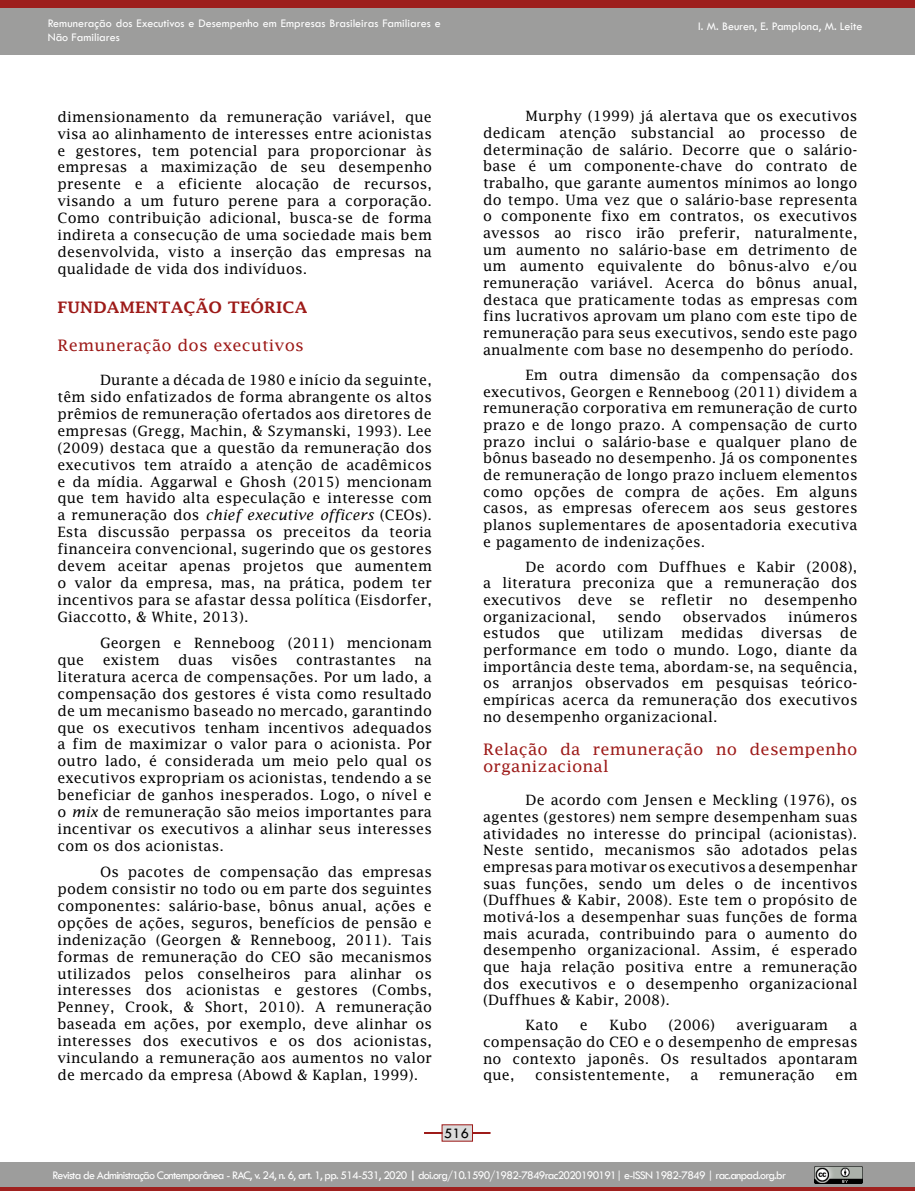
<style>
.page{position:relative;width:915px;height:1191px;background:#fff}
.page>*{position:absolute;margin:0;border:0;box-sizing:border-box;transform-origin:0 0}
.t1{font:15.9px/16.6px "Lucida Fax";letter-spacing:.01em;color:#9d1a18;scale:1.04 1}
.t2{font:600 15.9px "Lucida Fax";letter-spacing:.01em;color:#9d1a18;scale:1.04 1}
.t3{font:15px "Tw Cen";color:#000}
.t4{font:14.25px/16.6px "Lucida Fax";letter-spacing:.01em;color:#000;text-align:justify}
.t5{font:12px "Tw Cen";letter-spacing:-.06em;color:#fff}
.t6{font:12px "Tw Cen";color:#fff}
.s1{font-style:italic}
.s2{font-weight:700}
</style>
<div class="page">
<svg style="left:424px;top:1124px;width:67px;height:18px"></svg>
<hr style="left:914px;top:0;width:1px;height:54px;background:#9d9d9c">
<div style="left:0;top:1162px;width:914px;height:25px;background:#9d9d9c"></div>
<hr style="left:0;top:1187px;width:914px;height:4px;background:#a0211f">
<img style="left:814px;top:1166px;width:48px;height:17px">
<div style="left:0;top:0;width:914px;height:54px;background:#9d9d9c"></div>
<div style="left:0;top:0;width:914px;height:7px;background:#9d1a18"></div>
<p class="t6" style="left:48px;top:16px;width:394px">Remuneração dos Executivos e Desempenho em Empresas Brasileiras Familiares e</p>
<p class="t6" style="left:698px;top:19px;width:166px">I. M. Beuren, E. Pamplona, M. Leite</p>
<p class="t6" style="left:48px;top:30px;width:74px">Não Familiares</p>
<p class="t4" style="left:57px;top:108px;width:376px">dimensionamento da remuneração variável, que visa ao alinhamento de interesses entre acionistas e gestores, tem potencial para proporcionar às empresas a maximização de seu desempenho presente e a eficiente alocação de recursos, visando a um futuro perene para a corporação.<br>Como contribuição adicional, busca-se de forma indireta a consecução de uma sociedade mais bem desenvolvida, visto a inserção das empresas na qualidade de vida dos indivíduos.</p>
<p class="t2" style="left:57px;top:298px;width:241px">FUNDAMENTAÇÃO TEÓRICA</p>
<p class="t1" style="left:57px;top:336px;width:238px">Remuneração dos executivos</p>
<p class="t4" style="left:57px;top:371px;width:376px;text-indent:43px">Durante a década de 1980 e início da seguinte, têm sido enfatizados de forma abrangente os altos prêmios de remuneração ofertados aos diretores de empresas (Gregg, Machin, &amp; Szymanski, 1993). Lee (2009) destaca que a questão da remuneração dos executivos tem atraído a atenção de acadêmicos e da mídia. Aggarwal e Ghosh (2015) mencionam que tem havido alta especulação e interesse com a remuneração dos <span class="s1">chief executive officers</span> (CEOs).<br>Esta discussão perpassa os preceitos da teoria financeira convencional, sugerindo que os gestores devem aceitar apenas projetos que aumentem o valor da empresa, mas, na prática, podem ter incentivos para se afastar dessa política (Eisdorfer, Giaccotto, &amp; White, 2013).</p>
<p class="t4" style="left:100px;top:634px;width:333px">Georgen e Renneboog (2011) mencionam</p>
<p class="t4" style="left:57px;top:651px;width:28px">que</p>
<p class="t4" style="left:103px;top:651px;width:58px">existem</p>
<p class="t4" style="left:178px;top:651px;width:36px">duas</p>
<p class="t4" style="left:231px;top:651px;width:48px">visões</p>
<p class="t4" style="left:296px;top:651px;width:101px">contrastantes</p>
<p class="t4" style="left:57px;top:651px;width:376px;text-indent:357px">na literatura acerca de compensações. Por um lado, a compensação dos gestores é vista como resultado de um mecanismo baseado no mercado, garantindo que os executivos tenham incentivos adequados a fim de maximizar o valor para o acionista. Por outro lado, é considerada um meio pelo qual os executivos expropriam os acionistas, tendendo a se beneficiar de ganhos inesperados. Logo, o nível e o <span class="s1">mix</span> de remuneração são meios importantes para incentivar os executivos a alinhar seus interesses com os dos acionistas.</p>
<p class="t4" style="left:57px;top:863px;width:376px;text-indent:43px">Os pacotes de compensação das empresas podem consistir no todo ou em parte dos seguintes componentes: salário-base, bônus anual, ações e opções de ações, seguros, benefícios de pensão e indenização (Georgen &amp; Renneboog, 2011). Tais formas de remuneração do CEO são mecanismos utilizados pelos conselheiros para alinhar os interesses dos acionistas e gestores (Combs, Penney, Crook, &amp; Short, 2010). A remuneração baseada em ações, por exemplo, deve alinhar os interesses dos executivos e os dos acionistas, vinculando a remuneração aos aumentos no valor de mercado da empresa (Abowd &amp; Kaplan, 1999).</p>
<p class="t4" style="left:483px;top:108px;width:376px;text-indent:43px">Murphy (1999) já alertava que os executivos dedicam atenção substancial ao processo de determinação de salário. Decorre que o salário&shy;base é um componente-chave do contrato de trabalho, que garante aumentos mínimos ao longo do tempo. Uma vez que o salário-base representa o componente fixo em contratos, os executivos avessos ao risco irão preferir, naturalmente, um aumento no salário-base em detrimento de um aumento equivalente do bônus-alvo e/ou remuneração variável. Acerca do bônus anual, destaca que praticamente todas as empresas com fins lucrativos aprovam um plano com este tipo de remuneração para seus executivos, sendo este pago anualmente com base no desempenho do período.</p>
<p class="t4" style="left:483px;top:366px;width:376px;text-indent:43px">Em outra dimensão da compensação dos executivos, Georgen e Renneboog (2011) dividem a remuneração corporativa em remuneração de curto prazo e de longo prazo. A compensação de curto prazo inclui o salário-base e qualquer plano de bônus baseado no desempenho. Já os componentes de remuneração de longo prazo incluem elementos como opções de compra de ações. Em alguns casos, as empresas oferecem aos seus gestores planos suplementares de aposentadoria executiva e pagamento de indenizações.</p>
<p class="t4" style="left:483px;top:558px;width:376px;text-indent:43px">De acordo com Duffhues e Kabir (2008), a literatura preconiza que a remuneração dos executivos deve se refletir no desempenho organizacional,</p>
<p class="t4" style="left:483px;top:608px;width:376px;text-indent:305px">inúmeros estudos que utilizam medidas diversas de performance em todo o mundo. Logo, diante da importância deste tema, abordam-se, na sequência, os arranjos observados em pesquisas teórico&shy;empíricas acerca da remuneração dos executivos no desempenho organizacional.</p>
<p class="t1" style="left:483px;top:740px;width:361px">Relação da remuneração no desempenho organizacional</p>
<p class="t4" style="left:483px;top:791px;width:376px;text-indent:43px">De acordo com Jensen e Meckling (1976), os agentes (gestores) nem sempre desempenham suas atividades no interesse do principal (acionistas).<br>Neste sentido, mecanismos são adotados pelas empresas para motivar os executivos a desempenhar suas funções, sendo um deles o de incentivos (Duffhues &amp; Kabir, 2008). Este tem o propósito de motivá-los a desempenhar suas funções de forma mais acurada, contribuindo para o aumento do desempenho organizacional. Assim, é esperado que haja relação positiva entre a remuneração dos executivos e o desempenho organizacional (Duffhues &amp; Kabir, 2008).</p>
<p class="t4" style="left:525px;top:1016px;width:34px">Kato</p>
<p class="t4" style="left:579px;top:1016px;width:10px">e</p>
<p class="t4" style="left:609px;top:1016px;width:39px">Kubo</p>
<p class="t4" style="left:668px;top:1016px;width:48px">(2006)</p>
<p class="t4" style="left:736px;top:1016px;width:93px">averiguaram</p>
<p class="t4" style="left:617px;top:608px;width:45px">sendo</p>
<p class="t4" style="left:682px;top:608px;width:85px">observados</p>
<p class="t4" style="left:483px;top:1016px;width:376px;text-indent:366px">a compensação do CEO e o desempenho de empresas no contexto japonês. Os resultados apontaram que,</p>
<p class="t4" style="left:535px;top:1066px;width:136px">consistentemente,</p>
<p class="t4" style="left:690px;top:1066px;width:9px">a</p>
<p class="t4" style="left:719px;top:1066px;width:97px">remuneração</p>
<p class="t4" style="left:835px;top:1066px;width:23px">em</p>
<p class="t3" style="left:444px;top:1123px;width:26px">516</p>
<p class="t5" style="left:53px;top:1167px;width:734px">Revista de Administração Contemporânea - RAC, v. 24, n. 6, art. 1, pp. 514-531, 2020 <span class="s2">|</span> doi.org/10.1590/1982-7849rac2020190191| e-ISSN 1982-7849 | rac.anpad.org.br</p>
</div>
